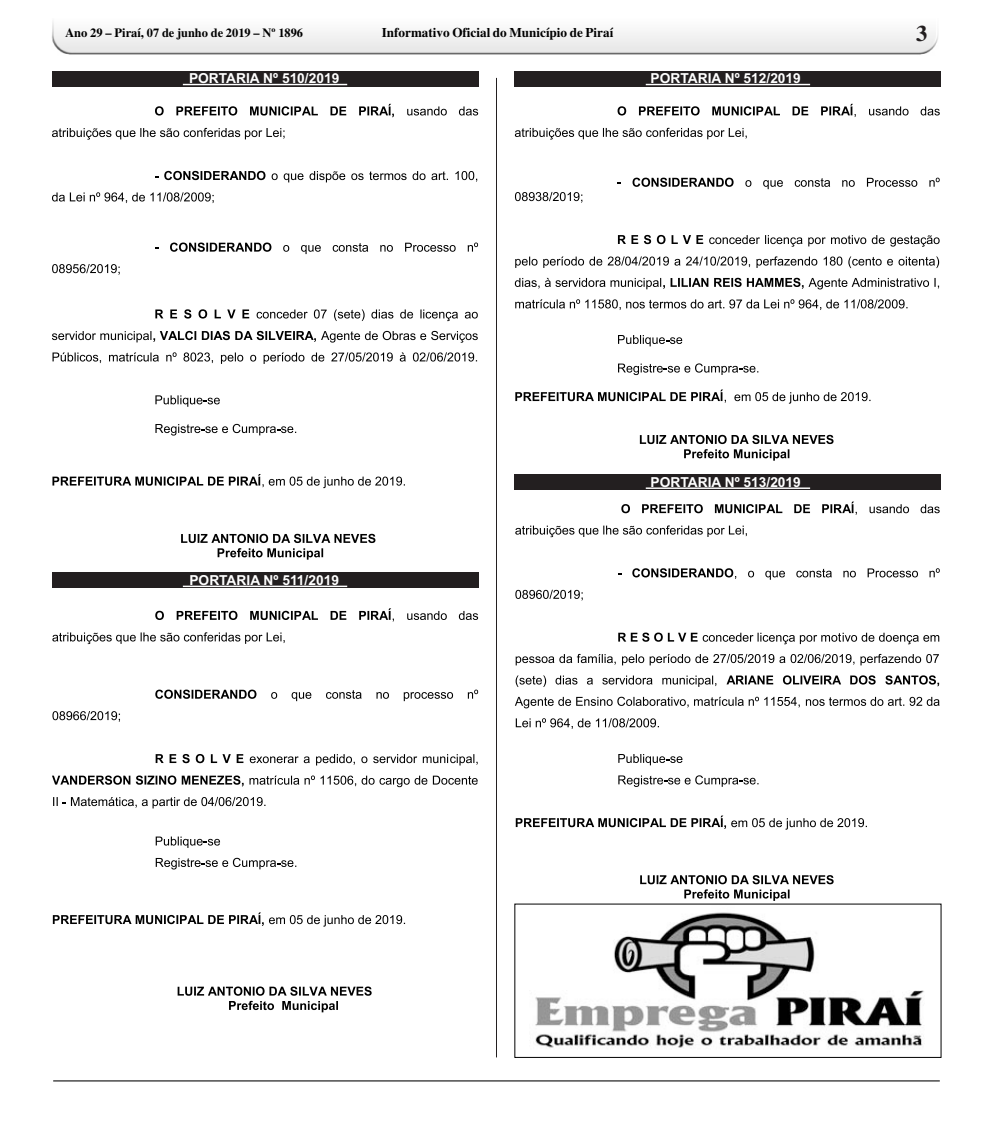
<style>
.page{position:relative;width:993px;height:1127px;background:#fff}
.page>*{position:absolute;margin:0;border:0;box-sizing:border-box;transform-origin:0 0}
.t1{font:700 22.5px "Times";color:#231f20}
.t2{font:700 13.75px "Arial";color:#fff}
.t3{font:700 13.25px "Times";color:#000}
.t4{font:700 12.5px "Times";color:#000}
.s1{font-size:12.62px}
</style>
<div class="page">
<img style="left:52px;top:22px;width:886px;height:33px">
<hr style="left:53px;top:1080px;width:886px;height:1px;background:#000">
<hr style="left:496px;top:78px;width:1px;height:979px;background:#231f20">
<div style="left:52px;top:71px;width:426px;height:15px;background:#231f20"></div>
<hr style="left:183px;top:84px;width:164px;height:1px;background:#fff">
<svg style="left:155px;top:104px;width:239px;height:13px"></svg>
<svg style="left:407px;top:106px;width:71px;height:10px"></svg>
<svg style="left:52px;top:128px;width:232px;height:12px"></svg>
<svg style="left:164px;top:171px;width:101px;height:9px"></svg>
<svg style="left:271px;top:171px;width:206px;height:11px"></svg>
<svg style="left:52px;top:192px;width:162px;height:11px"></svg>
<svg style="left:170px;top:242px;width:101px;height:10px"></svg>
<svg style="left:283px;top:243px;width:195px;height:11px"></svg>
<svg style="left:52px;top:264px;width:68px;height:11px"></svg>
<svg style="left:155px;top:309px;width:94px;height:10px"></svg>
<svg style="left:256px;top:309px;width:221px;height:12px"></svg>
<svg style="left:52px;top:331px;width:425px;height:12px"></svg>
<svg style="left:52px;top:352px;width:425px;height:12px"></svg>
<svg style="left:155px;top:395px;width:65px;height:12px"></svg>
<svg style="left:155px;top:424px;width:141px;height:11px"></svg>
<svg style="left:52px;top:474px;width:353px;height:14px"></svg>
<svg style="left:181px;top:534px;width:194px;height:26px"></svg>
<div style="left:52px;top:573px;width:426px;height:15px;background:#231f20"></div>
<hr style="left:183px;top:586px;width:164px;height:1px;background:#fff">
<svg style="left:155px;top:608px;width:323px;height:13px"></svg>
<svg style="left:52px;top:632px;width:232px;height:12px"></svg>
<svg style="left:155px;top:689px;width:101px;height:10px"></svg>
<svg style="left:271px;top:689px;width:207px;height:12px"></svg>
<svg style="left:52px;top:711px;width:68px;height:11px"></svg>
<svg style="left:156px;top:754px;width:87px;height:9px"></svg>
<svg style="left:250px;top:754px;width:227px;height:11px"></svg>
<svg style="left:52px;top:775px;width:191px;height:11px"></svg>
<svg style="left:249px;top:775px;width:228px;height:12px"></svg>
<svg style="left:53px;top:797px;width:212px;height:11px"></svg>
<svg style="left:156px;top:836px;width:64px;height:12px"></svg>
<svg style="left:156px;top:858px;width:140px;height:11px"></svg>
<svg style="left:53px;top:912px;width:352px;height:14px"></svg>
<svg style="left:177px;top:986px;width:194px;height:26px"></svg>
<div style="left:514px;top:71px;width:426px;height:15px;background:#231f20"></div>
<hr style="left:645px;top:84px;width:164px;height:1px;background:#fff">
<svg style="left:617px;top:106px;width:9px;height:9px"></svg>
<svg style="left:638px;top:104px;width:301px;height:13px"></svg>
<svg style="left:514px;top:128px;width:232px;height:12px"></svg>
<svg style="left:632px;top:178px;width:101px;height:9px"></svg>
<svg style="left:745px;top:178px;width:194px;height:11px"></svg>
<svg style="left:515px;top:192px;width:67px;height:11px"></svg>
<svg style="left:617px;top:235px;width:86px;height:9px"></svg>
<svg style="left:709px;top:235px;width:230px;height:12px"></svg>
<svg style="left:515px;top:256px;width:423px;height:12px"></svg>
<svg style="left:514px;top:278px;width:424px;height:11px"></svg>
<svg style="left:515px;top:299px;width:392px;height:11px"></svg>
<svg style="left:618px;top:335px;width:64px;height:11px"></svg>
<svg style="left:618px;top:363px;width:140px;height:12px"></svg>
<svg style="left:515px;top:389px;width:355px;height:15px"></svg>
<svg style="left:639px;top:435px;width:194px;height:26px"></svg>
<div style="left:514px;top:474px;width:426px;height:16px;background:#231f20"></div>
<hr style="left:645px;top:487px;width:164px;height:2px;background:#fff">
<svg style="left:621px;top:502px;width:318px;height:13px"></svg>
<svg style="left:515px;top:525px;width:231px;height:12px"></svg>
<svg style="left:632px;top:568px;width:307px;height:12px"></svg>
<svg style="left:515px;top:590px;width:67px;height:10px"></svg>
<svg style="left:618px;top:632px;width:320px;height:12px"></svg>
<svg style="left:515px;top:654px;width:100px;height:11px"></svg>
<svg style="left:622px;top:654px;width:316px;height:11px"></svg>
<svg style="left:515px;top:675px;width:201px;height:12px"></svg>
<svg style="left:726px;top:675px;width:212px;height:11px"></svg>
<svg style="left:515px;top:697px;width:284px;height:11px"></svg>
<svg style="left:805px;top:697px;width:134px;height:9px"></svg>
<svg style="left:515px;top:718px;width:143px;height:11px"></svg>
<svg style="left:618px;top:754px;width:64px;height:11px"></svg>
<svg style="left:618px;top:775px;width:140px;height:12px"></svg>
<svg style="left:515px;top:815px;width:210px;height:14px"></svg>
<svg style="left:731px;top:818px;width:135px;height:11px"></svg>
<svg style="left:640px;top:875px;width:193px;height:26px"></svg>
<img style="left:535px;top:912px;width:389px;height:136px">
<p class="t4" style="left:65px;top:29px;width:239px"><span class="s1">Ano 29 – Piraí,</span> 07 de junho de 2019 – Nº 1896</p>
<p class="t3" style="left:382px;top:29px;width:233px">Informativo Oficial do Município de Piraí</p>
<h1 class="t1" style="left:915px;top:26px;width:13px">3</h1>
<p class="t2" style="left:189px;top:73px;width:152px">PORTARIA Nº 510/2019</p>
<p class="t2" style="left:650px;top:73px;width:152px">PORTARIA Nº 512/2019</p>
<p class="t2" style="left:189px;top:575px;width:151px">PORTARIA Nº 511/2019</p>
<p class="t2" style="left:650px;top:477px;width:152px">PORTARIA Nº 513/2019</p>
</div>
